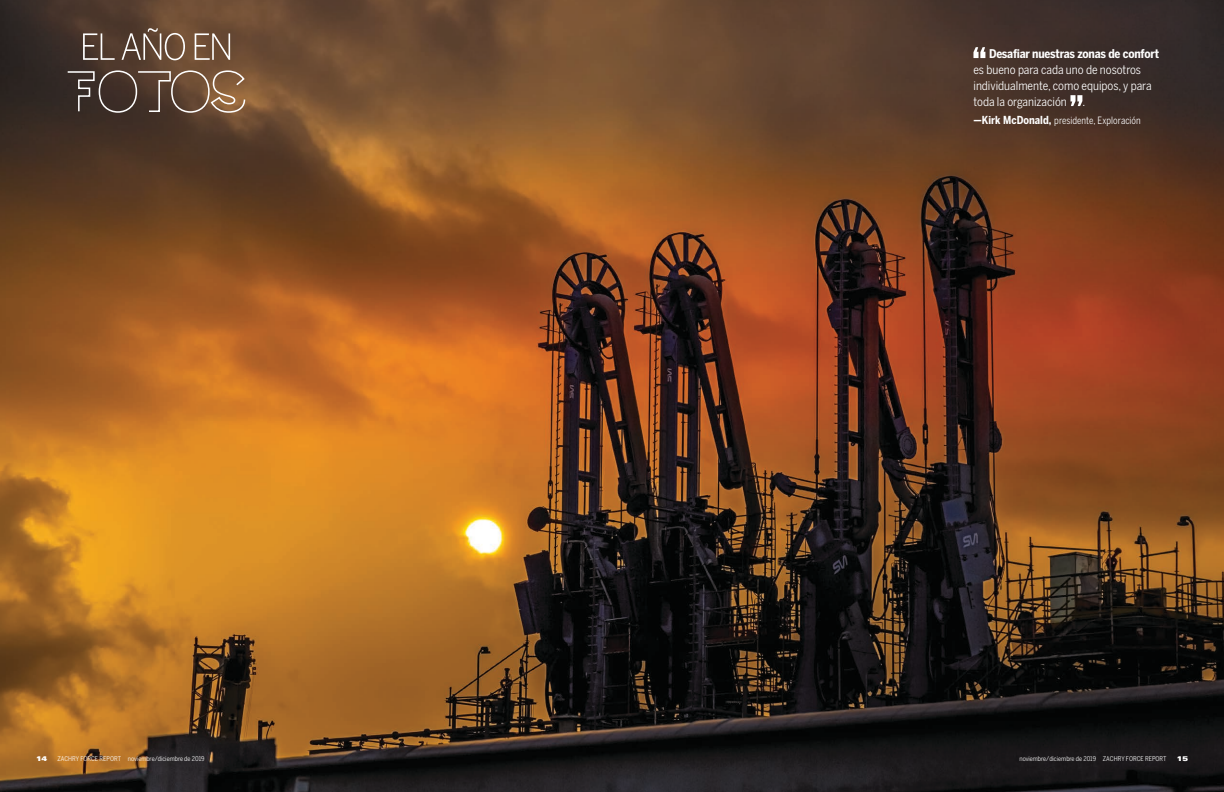
<style>
.page{position:relative;width:1224px;height:792px;background:#fff}
.page>*{position:absolute;margin:0;border:0;box-sizing:border-box;transform-origin:0 0}
.t1{font:12px/16px "Benton Sans Cond";color:#fff}
.t2{font:700 12px "Benton Sans Cond";letter-spacing:-.015em;color:#fff}
.t3{font:10px "Benton Sans Cond";letter-spacing:.005em;color:#fff;scale:.93 1}
.t4{font:900 expanded 6.7px "Univers";color:#fff}
.t5{font:6.5px "Benton Sans Cond";color:#fff}
.s1{font-weight:700;font-size:11px}
</style>
<div class="page">
<img style="left:0;top:0;width:1224px;height:792px">
<div style="left:99px;top:70px;width:38px;height:43px;border:2px solid #fff;border-radius:50%"></div>
<svg style="left:137px;top:70px;width:35px;height:43px"></svg>
<div style="left:171px;top:70px;width:39px;height:43px;border:2px solid #fff;border-radius:50%"></div>
<svg style="left:210px;top:70px;width:36px;height:44px;background:#997556"></svg>
<svg style="left:66px;top:70px;width:29px;height:43px"></svg>
<svg style="left:83px;top:28px;width:147px;height:32px;background:#786152"></svg>
<svg style="left:973px;top:47px;width:12px;height:11px"></svg>
<svg style="left:1070px;top:95px;width:12px;height:11px"></svg>
<h1 class="t2" style="left:989px;top:47px;width:172px">Desafiar nuestras zonas de confort</h1>
<h1 class="t1" style="left:973px;top:62px;width:180px">es bueno para cada uno de nosotros individualmente, como equipos, y para toda la organización</h1>
<h1 class="t1" style="left:1082px;top:94px;width:4px">.</h1>
<h2 class="t3" style="left:973px;top:114px;width:181px"><span class="s1">—Kirk McDonald,</span> presidente, Exploración</h2>
<p class="t4" style="left:36px;top:755px;width:13px">14</p>
<p class="t5" style="left:57px;top:755px;width:149px">ZACHRY FORCE REPORT noviembre/diciembre de 2019</p>
<p class="t5" style="left:1019px;top:755px;width:149px">noviembre/diciembre de 2019 ZACHRY FORCE REPORT</p>
<p class="t4" style="left:1177px;top:755px;width:13px">15</p>
</div>
